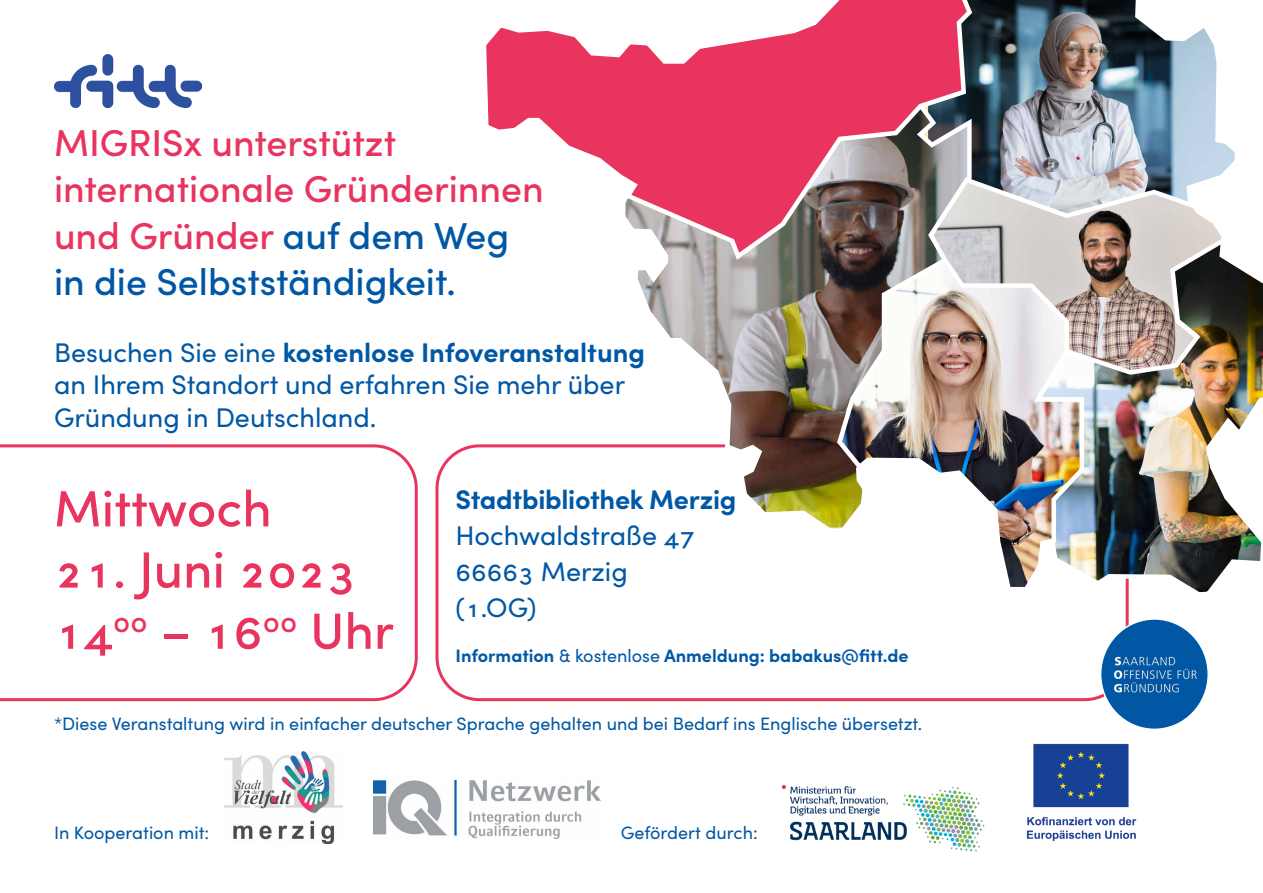
<style>
.page{position:relative;width:1263px;height:893px;background:#fff}
.page>*{position:absolute;margin:0;border:0;box-sizing:border-box;transform-origin:0 0}
.t1{font:500 51px/61.2px "Sofia Pro";color:#e8345e}
.t2{font:500 37.5px/46.5px "Sofia Pro";color:#e8345e}
.t3{font:27px/32.4px "Sofia Pro";color:#0058a5}
.t4{font:700 27px "Sofia Pro";letter-spacing:-.01em;color:#0058a5}
.t5{font:18px "Sofia Pro";color:#0058a5}
.t6{font:700 18px "Sofia Pro";color:#0058a5}
.s1{color:#0058a5}
.s2{font-weight:700}
.s3{font-weight:400}
</style>
<div class="page">
<svg style="left:0;top:444px;width:418px;height:257px"></svg>
<div style="left:435px;top:444px;width:694px;height:257px;border:3px solid #e8345e;border-radius:43px"></div>
<img style="left:54px;top:54px;width:148px;height:53px">
<div style="left:1101px;top:619px;width:107px;height:110px;background:#0058a5;border-radius:50%"></div>
<div style="left:1100px;top:618px;width:109px;height:112px;border:2px solid #fff;border-radius:50%"></div>
<img style="left:1111px;top:651px;width:91px;height:46px">
<img style="left:781px;top:785px;width:204px;height:67px">
<img style="left:975px;top:0;width:260px;height:174px">
<img style="left:1086px;top:262px;width:177px;height:337px">
<img style="left:974px;top:377px;width:112px;height:210px">
<img style="left:619px;top:263px;width:355px;height:266px">
<img style="left:925px;top:174px;width:304px;height:203px">
<svg style="left:486px;top:0;width:489px;height:263px"></svg>
<img style="left:224px;top:752px;width:119px;height:92px">
<img style="left:1026px;top:743px;width:111px;height:99px">
<img style="left:374px;top:781px;width:226px;height:58px">
<h2 class="t2" style="left:54px;top:117px;width:491px">MIGRISx unterstützt internationale Gründerinnen und Gründer <span class="s1">auf dem Weg in die Selbstständigkeit.</span></h2>
<p class="t3" style="left:54px;top:335px;width:592px">Besuchen Sie eine <span class="s2">kostenlose Infoveranstaltung </span>an Ihrem Standort und erfahren Sie mehr über<br>Gründung in Deutschland.</p>
<h1 class="t1" style="left:54px;top:475px;width:219px">Mittwoch</h1>
<h1 class="t1" style="left:54px;top:536px;width:341px">21. Juni 2023<br>14<sup>00</sup> – 16<sup>00</sup> Uhr</h1>
<p class="t4" style="left:456px;top:479px;width:282px">Stadtbibliothek Merzig</p>
<p class="t3" style="left:456px;top:516px;width:241px;line-height:36px">Hochwaldstraße 47<br>66663 Merzig (1.OG)</p>
<p class="t6" style="left:456px;top:642px;width:454px">Information <span class="s3">&amp; kostenlose</span> Anmeldung: babakus@fitt.de</p>
<p class="t5" style="left:54px;top:711px;width:870px">*Diese Veranstaltung wird in einfacher deutscher Sprache gehalten und bei Bedarf ins Englische übersetzt.</p>
<p class="t5" style="left:54px;top:819px;width:157px">In Kooperation mit:</p>
<p class="t5" style="left:621px;top:819px;width:138px">Gefördert durch:</p>
</div>
